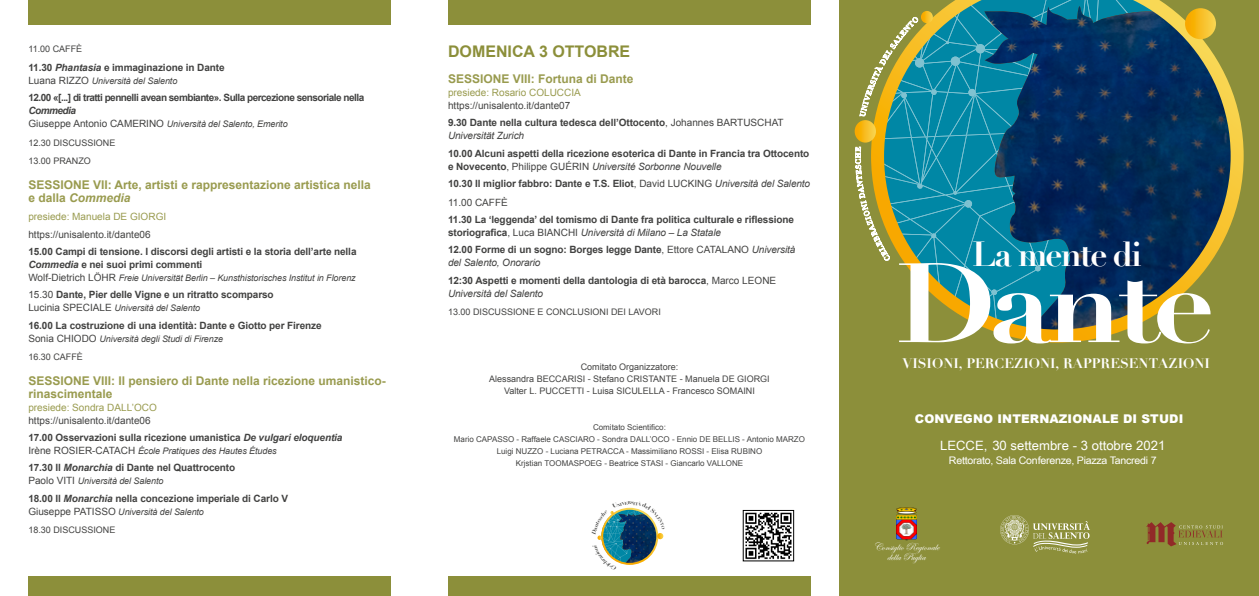
<style>
.page{position:relative;width:1259px;height:596px;background:#fff}
.page>*{position:absolute;margin:0;border:0;box-sizing:border-box;transform-origin:0 0}
.t1{font:700 110.4px "Didot";letter-spacing:-.065em;color:#fff;scale:1.12 1}
.t2{font:700 34px "Didot";letter-spacing:-.06em;color:#fff}
.t3{font:700 16px "Arial";color:#8c8f3a}
.t4{font:700 13.5px "Didot";color:#fff}
.t5{font:12.8px "Arial Narrow";color:#fff;scale:1.25 1}
.t6{font:700 12px/13px "Arial";color:#999b4f}
.t7{font:900 12px "Arial";letter-spacing:.01em;color:#fff}
.t8{font:10.8px "Edwardian Script ITC";color:#fff}
.t9{font:10.4px "Arial Narrow";letter-spacing:-.02em;color:#fff;scale:1.25 1}
.t10{font:700 10px/13px "Arial";letter-spacing:-.01em;color:#424241}
.t11{font:10px "Arial";color:#424241}
.t12{font:700 10px/13px "Arial";letter-spacing:-.05em;color:#424241}
.t13{font:10px "Arial";color:#999b4f}
.t14{font:italic 9px "Arial";letter-spacing:-.01em;color:#424241}
.t15{font:9px "Arial";color:#424241}
.t16{font:8px "Arial";color:#424241}
.s1{font-style:italic}
.s2{font-style:normal;font-size:10px}
.s3{font-weight:400}
.s4{font-weight:400;font-style:italic}
</style>
<div class="page">
<div style="left:839px;top:0;width:420px;height:595px;background:#8c8f3a"></div>
<div style="left:448px;top:576px;width:363px;height:19px;background:#8c8f3a"></div>
<div style="left:28px;top:576px;width:363px;height:19px;background:#8c8f3a"></div>
<div style="left:448px;top:0;width:363px;height:25px;background:#8c8f3a"></div>
<div style="left:28px;top:0;width:363px;height:25px;background:#8c8f3a"></div>
<img style="left:745px;top:512px;width:47px;height:47px">
<div style="left:743px;top:510px;width:51px;height:51px;border:1px solid #000"></div>
<svg style="left:1009px;top:89px;width:234px;height:253px"></svg>
<svg style="left:854px;top:0;width:377px;height:336px"></svg>
<img style="left:896px;top:507px;width:20px;height:33px">
<svg style="left:1000px;top:515px;width:90px;height:38px"></svg>
<svg style="left:1146px;top:522px;width:77px;height:24px"></svg>
<svg style="left:597px;top:507px;width:67px;height:58px"></svg>
<p class="t15" style="left:28px;top:43px;width:55px">11.00 CAFFÈ</p>
<p class="t10" style="left:28px;top:61px;width:198px">11.30 <span class="s1">Phantasia</span> e immaginazione in Dante</p>
<p class="t14" style="left:28px;top:75px;width:151px"><span class="s2">Luana RIZZO</span> Università del Salento</p>
<p class="t12" style="left:28px;top:91px;width:337px">12.00 «[...] di tratti pennelli avean sembiante». Sulla percezione sensoriale nella<br><span class="s1">Commedia</span></p>
<p class="t14" style="left:28px;top:118px;width:261px"><span class="s2">Giuseppe Antonio CAMERINO</span> Università del Salento, Emerito</p>
<p class="t15" style="left:28px;top:136px;width:89px">12.30 DISCUSSIONE</p>
<p class="t15" style="left:28px;top:155px;width:64px">13.00 PRANZO</p>
<p class="t6" style="left:28px;top:178px;width:344px">SESSIONE VII: Arte, artisti e rappresentazione artistica nella e dalla <span class="s1">Commedia</span></p>
<p class="t13" style="left:28px;top:210px;width:139px">presiede: Manuela DE GIORGI</p>
<p class="t11" style="left:28px;top:227px;width:124px">https://unisalento.it/dante06</p>
<p class="t10" style="left:28px;top:245px;width:330px">15.00 Campi di tensione. I discorsi degli artisti e la storia dell’arte nella<br><span class="s1">Commedia</span> e nei suoi primi commenti</p>
<p class="t14" style="left:28px;top:272px;width:329px"><span class="s2">Wolf-Dietrich LÖHR</span> Freie Universität Berlin – Kunsthistorisches Institut in Florenz</p>
<p class="t10" style="left:28px;top:288px;width:247px"><span class="s3">15.30</span> Dante, Pier delle Vigne e un ritratto scomparso</p>
<p class="t14" style="left:28px;top:302px;width:173px"><span class="s2">Lucinia SPECIALE</span> Università del Salento</p>
<p class="t10" style="left:28px;top:318px;width:295px">16.00 La costruzione di una identità: Dante e Giotto per Firenze</p>
<p class="t14" style="left:28px;top:332px;width:196px"><span class="s2">Sonia CHIODO</span> Università degli Studi di Firenze</p>
<p class="t15" style="left:28px;top:351px;width:56px">16.30 CAFFÈ</p>
<p class="t6" style="left:28px;top:374px;width:359px">SESSIONE VIII: Il pensiero di Dante nella ricezione umanistico&shy;rinascimentale</p>
<p class="t13" style="left:28px;top:400px;width:130px">presiede: Sondra DALL’OCO</p>
<p class="t11" style="left:28px;top:413px;width:124px">https://unisalento.it/dante06</p>
<p class="t10" style="left:28px;top:431px;width:316px">17.00 Osservazioni sulla ricezione umanistica <span class="s1">De vulgari eloquentia</span></p>
<p class="t14" style="left:28px;top:444px;width:250px"><span class="s2">Irène ROSIER-CATACH</span> École Pratiques des Hautes Études</p>
<p class="t10" style="left:28px;top:461px;width:208px">17.30 Il <span class="s1">Monarchia</span> di Dante nel Quattrocento</p>
<p class="t14" style="left:28px;top:475px;width:137px"><span class="s2">Paolo VITI</span> Università del Salento</p>
<p class="t10" style="left:28px;top:491px;width:261px">18.00 Il <span class="s1">Monarchia</span> nella concezione imperiale di Carlo V</p>
<p class="t14" style="left:28px;top:505px;width:177px"><span class="s2">Giuseppe PATISSO</span> Università del Salento</p>
<p class="t15" style="left:28px;top:524px;width:89px">18.30 DISCUSSIONE</p>
<p class="t3" style="left:448px;top:41px;width:184px">DOMENICA 3 OTTOBRE</p>
<p class="t6" style="left:448px;top:73px;width:187px">SESSIONE VIII: Fortuna di Dante</p>
<p class="t13" style="left:448px;top:86px;width:134px">presiede: Rosario COLUCCIA</p>
<p class="t11" style="left:448px;top:99px;width:124px">https://unisalento.it/dante07</p>
<p class="t10" style="left:448px;top:117px;width:337px">9.30 Dante nella cultura tedesca dell’Ottocento<span class="s3">, Johannes BARTUSCHAT<br></span><span class="s4">Universität Zurich</span></p>
<p class="t10" style="left:448px;top:147px;width:363px">10.00 Alcuni aspetti della ricezione esoterica di Dante in Francia tra Ottocento e Novecento<span class="s3">, Philippe GUÉRIN</span> <span class="s4">Université Sorbonne Nouvelle</span></p>
<p class="t10" style="left:448px;top:177px;width:364px">10.30 Il miglior fabbro: Dante e T.S. Eliot<span class="s3">, David LUCKING</span> <span class="s4">Università del Salento</span></p>
<p class="t11" style="left:448px;top:195px;width:61px">11.00 CAFFÈ</p>
<p class="t10" style="left:448px;top:213px;width:347px">11.30 La ‘leggenda’ del tomismo di Dante fra politica culturale e riflessione storiografica<span class="s3">, Luca BIANCHI</span> <span class="s4">Università di Milano – La Statale</span></p>
<p class="t10" style="left:448px;top:243px;width:349px">12.00 Forme di un sogno: Borges legge Dante<span class="s3">, Ettore CATALANO</span> <span class="s4">Università del Salento, Onorario</span></p>
<p class="t10" style="left:448px;top:273px;width:330px">12:30 Aspetti e momenti della dantologia di età barocca<span class="s3">, Marco LEONE<br></span><span class="s4">Università del Salento</span></p>
<p class="t15" style="left:448px;top:306px;width:214px">13.00 DISCUSSIONE E CONCLUSIONI DEI LAVORI</p>
<p class="t15" style="left:581px;top:361px;width:99px">Comitato Organizzatore:</p>
<p class="t15" style="left:489px;top:373px;width:282px">Alessandra BECCARISI - Stefano CRISTANTE - Manuela DE GIORGI</p>
<p class="t15" style="left:504px;top:385px;width:252px">Valter L. PUCCETTI - Luisa SICULELLA - Francesco SOMAINI</p>
<p class="t16" style="left:593px;top:422px;width:74px">Comitato Scientifico:</p>
<p class="t16" style="left:454px;top:434px;width:352px">Mario CAPASSO - Raffaele CASCIARO - Sondra DALL’OCO - Ennio DE BELLIS - Antonio MARZO</p>
<p class="t16" style="left:497px;top:446px;width:267px">Luigi NUZZO - Luciana PETRACCA - Massimiliano ROSSI - Elisa RUBINO</p>
<p class="t16" style="left:516px;top:458px;width:229px">Krjstian TOOMASPOEG - Beatrice STASI - Giancarlo VALLONE</p>
<p class="t2" style="left:972px;top:232px;width:171px">La mente di</p>
<p class="t1" style="left:895px;top:233px;width:287px">Dante</p>
<p class="t4" style="left:902px;top:354px;width:309px">VISIONI, PERCEZIONI, RAPPRESENTAZIONI</p>
<p class="t7" style="left:915px;top:410px;width:270px">CONVEGNO INTERNAZIONALE DI STUDI</p>
<p class="t5" style="left:940px;top:436px;width:182px">LECCE, 30 settembre - 3 ottobre 2021</p>
<p class="t9" style="left:949px;top:452px;width:168px">Rettorato, Sala Conferenze, Piazza Tancredi 7</p>
<p class="t8" style="left:873px;top:540px;width:67px">Consiglio Regionale</p>
<p class="t8" style="left:887px;top:550px;width:40px">della Puglia</p>
</div>
